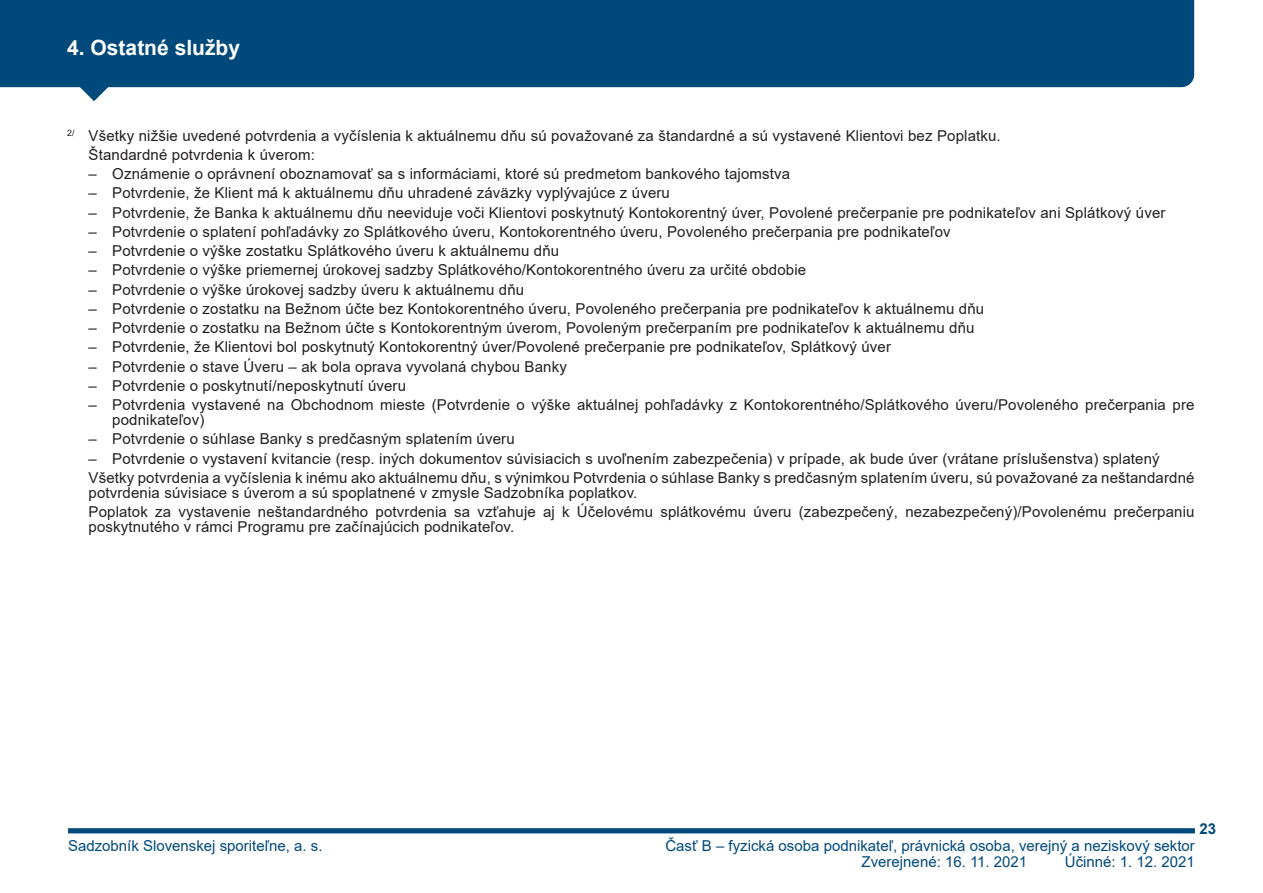
<style>
.page{position:relative;width:1263px;height:893px;background:#fff}
.page>*{position:absolute;margin:0;border:0;box-sizing:border-box;transform-origin:0 0}
.t1{font:700 21px "Arial";color:#fff}
.t2{font:15px/19.2px "Arial";letter-spacing:.01em;color:#231f20}
.t3{font:15px/16.2px "Arial";color:#00497b}
.t4{font:700 15px "Arial";color:#00497b}
</style>
<div class="page">
<div style="left:0;top:0;width:1194px;height:87px;background:#00497b"></div>
<svg style="left:79px;top:86px;width:30px;height:15px"></svg>
<div style="left:68px;top:828px;width:1127px;height:5px;background:#00497b"></div>
<h1 class="t1" style="left:67px;top:32px;width:174px">4. Ostatné služby</h1>
<p class="t2" style="left:89px;top:126px;width:914px;text-indent:-21px"><sup>2/</sup> Všetky nižšie uvedené potvrdenia a vyčíslenia k aktuálnemu dňu sú považované za štandardné a sú vystavené Klientovi bez Poplatku.<br>Štandardné potvrdenia k úverom:</p>
<p class="t2" style="left:89px;top:164px;width:703px">– Oznámenie o oprávnení oboznamovať sa s informáciami, ktoré sú predmetom bankového tajomstva</p>
<p class="t2" style="left:89px;top:183px;width:583px">– Potvrdenie, že Klient má k aktuálnemu dňu uhradené záväzky vyplývajúce z úveru</p>
<p class="t2" style="left:89px;top:203px;width:1078px">– Potvrdenie, že Banka k aktuálnemu dňu neeviduje voči Klientovi poskytnutý Kontokorentný úver, Povolené prečerpanie pre podnikateľov ani Splátkový úver</p>
<p class="t2" style="left:89px;top:222px;width:863px">– Potvrdenie o splatení pohľadávky zo Splátkového úveru, Kontokorentného úveru, Povoleného prečerpania pre podnikateľov</p>
<p class="t2" style="left:89px;top:241px;width:472px">– Potvrdenie o výške zostatku Splátkového úveru k aktuálnemu dňu</p>
<p class="t2" style="left:89px;top:260px;width:719px">– Potvrdenie o výške priemernej úrokovej sadzby Splátkového/Kontokorentného úveru za určité obdobie</p>
<p class="t2" style="left:89px;top:280px;width:437px">– Potvrdenie o výške úrokovej sadzby úveru k aktuálnemu dňu</p>
<p class="t2" style="left:89px;top:299px;width:897px">– Potvrdenie o zostatku na Bežnom účte bez Kontokorentného úveru, Povoleného prečerpania pre podnikateľov k aktuálnemu dňu</p>
<p class="t2" style="left:89px;top:318px;width:887px">– Potvrdenie o zostatku na Bežnom účte s Kontokorentným úverom, Povoleným prečerpaním pre podnikateľov k aktuálnemu dňu</p>
<p class="t2" style="left:89px;top:337px;width:804px">– Potvrdenie, že Klientovi bol poskytnutý Kontokorentný úver/Povolené prečerpanie pre podnikateľov, Splátkový úver</p>
<p class="t2" style="left:89px;top:357px;width:480px">– Potvrdenie o stave Úveru – ak bola oprava vyvolaná chybou Banky</p>
<p class="t2" style="left:89px;top:376px;width:319px">– Potvrdenie o poskytnutí/neposkytnutí úveru</p>
<p class="t2" style="left:112px;top:397px;width:1084px;line-height:15px;text-indent:-24px">– Potvrdenia vystavené na Obchodnom mieste (Potvrdenie o výške aktuálnej pohľadávky z Kontokorentného/Splátkového úveru/Povoleného prečerpania pre podnikateľov)</p>
<p class="t2" style="left:89px;top:429px;width:428px">– Potvrdenie o súhlase Banky s predčasným splatením úveru</p>
<p class="t2" style="left:89px;top:449px;width:1107px">– Potvrdenie o vystavení kvitancie (resp. iných dokumentov súvisiacich s uvoľnením zabezpečenia) v prípade, ak bude úver (vrátane príslušenstva) splatený<br>Všetky potvrdenia a vyčíslenia k inému ako aktuálnemu dňu, s výnimkou Potvrdenia o súhlase Banky s predčasným splatením úveru, sú považované za neštandardné</p>
<p class="t2" style="left:89px;top:483px;width:1107px">potvrdenia súvisiace s úverom a sú spoplatnené v zmysle Sadzobníka poplatkov.<br>Poplatok za vystavenie neštandardného potvrdenia sa vzťahuje aj k Účelovému splátkovému úveru (zabezpečený, nezabezpečený)/Povolenému prečerpaniu</p>
<p class="t2" style="left:89px;top:517px;width:427px">poskytnutého v rámci Programu pre začínajúcich podnikateľov.</p>
<p class="t4" style="left:1199px;top:818px;width:18px">23</p>
<p class="t3" style="left:68px;top:837px;width:256px">Sadzobník Slovenskej sporiteľne, a. s.</p>
<p class="t3" style="left:862px;top:837px;width:335px;text-indent:-196px">Časť B – fyzická osoba podnikateľ, právnická osoba, verejný a neziskový sektor<br>Zverejnené: 16. 11. 2021</p>
<p class="t3" style="left:1065px;top:853px;width:132px">Účinné: 1. 12. 2021</p>
</div>
